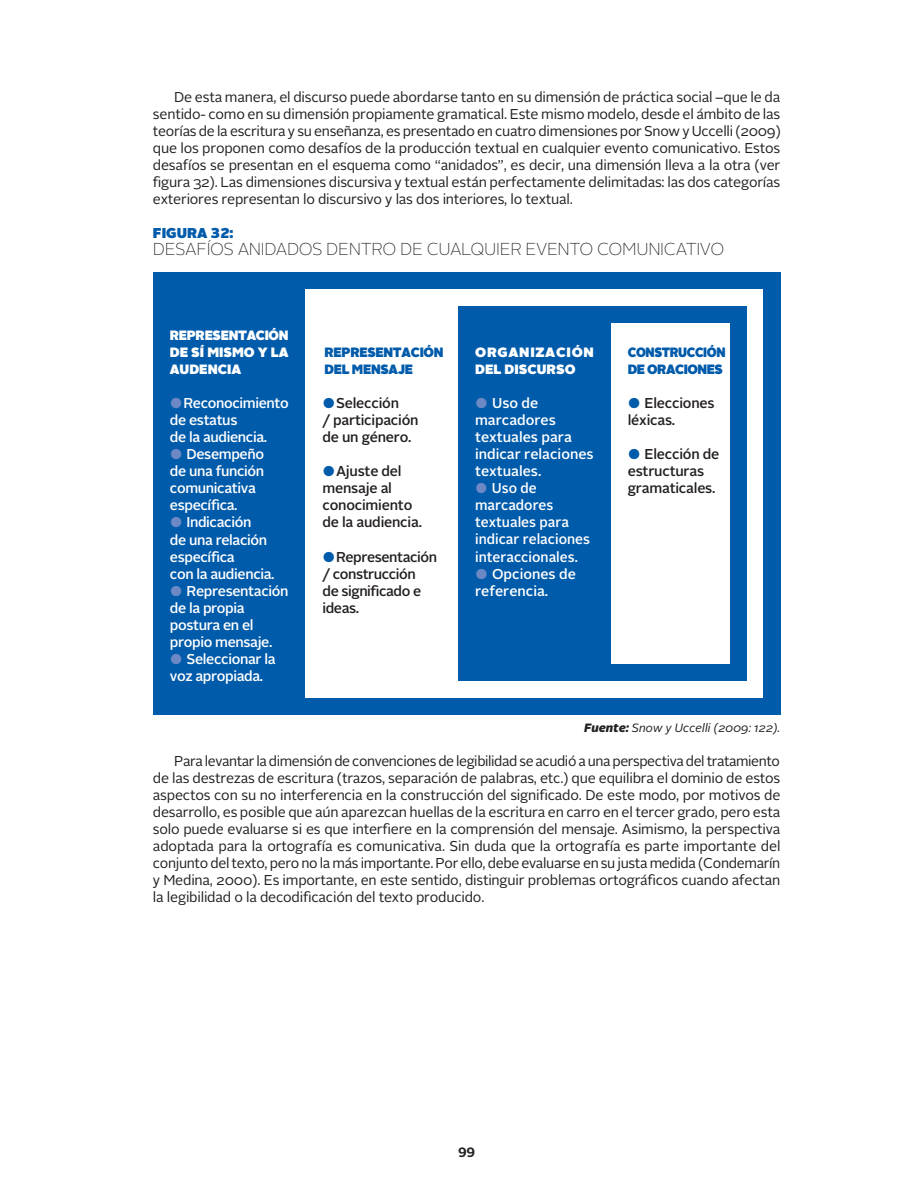
<style>
.page{position:relative;width:915px;height:1191px;background:#fff}
.page>*{position:absolute;margin:0;border:0;box-sizing:border-box;transform-origin:0 0}
.t1{font:100 17.25px "Alright Sans";letter-spacing:-.02em;color:#231f20}
.t2{font:14.25px/17px "Alright Sans";letter-spacing:-.015em;color:#231f20;text-align:justify}
.t3{font:500 14.25px/17px "Alright Sans";letter-spacing:-.025em;color:#fff}
.t4{font:500 14.25px/17px "Alright Sans";letter-spacing:-.015em;color:#231f20}
.t5{font:500 14.25px/17px "Alright Sans";color:#fff}
.t6{font:900 14.25px "Alright Sans";color:#005baa}
.t7{font:900 13.5px/17px "Alright Sans";color:#fff;text-align:justify}
.t8{font:900 13.5px/17px "Alright Sans";letter-spacing:-.02em;color:#005baa}
.t9{font:900 13.5px/17px "Alright Sans";letter-spacing:.05em;color:#fff}
.t10{font:900 13.5px/17px "Alright Sans";letter-spacing:-.02em;color:#005baa;scale:.92 1}
.t11{font:700 13.5px "Alright Sans";color:#231f20}
.t12{font:italic 12px "Alright Sans";color:#231f20}
.s1{font-weight:400;color:#6d89c5}
.s2{font-weight:400;color:#005baa}
.s3{font-weight:900}
</style>
<div class="page">
<div style="left:153px;top:272px;width:627px;height:442px;background:#005baa"></div>
<div style="left:305px;top:289px;width:458px;height:408px;background:#fff"></div>
<div style="left:458px;top:306px;width:288px;height:374px;background:#005baa"></div>
<div style="left:610px;top:323px;width:119px;height:340px;background:#fff"></div>
<p class="t2" style="left:153px;top:89px;width:629px;text-indent:21px">De esta manera, el discurso puede abordarse tanto en su dimensión de práctica social –que le da sentido- como en su dimensión propiamente gramatical. Este mismo modelo, desde el ámbito de las teorías de la escritura y su enseñanza, es presentado en cuatro dimensiones por Snow y Uccelli (2009) que los proponen como desafíos de la producción textual en cualquier evento comunicativo. Estos desafíos se presentan en el esquema como “anidados”, es decir, una dimensión lleva a la otra (ver figura 32). Las dimensiones discursiva y textual están perfectamente delimitadas: las dos categorías exteriores representan lo discursivo y las dos interiores, lo textual.</p>
<p class="t6" style="left:153px;top:223px;width:82px">FIGURA 32:</p>
<p class="t1" style="left:153px;top:237px;width:572px">DESAFÍOS ANIDADOS DENTRO DE CUALQUIER EVENTO COMUNICATIVO</p>
<p class="t7" style="left:170px;top:327px;width:120px">REPRESENTACIÓN DE SÍ MISMO Y LA AUDENCIA</p>
<p class="t3" style="left:170px;top:395px;width:120px"><span class="s1">●</span>Reconocimiento de estatus<br>de la audiencia.</p>
<p class="t3" style="left:170px;top:446px;width:96px"><span class="s1">●</span> Desempeño de una función comunicativa específica.</p>
<p class="t3" style="left:170px;top:514px;width:106px"><span class="s1">●</span> Indicación<br>de una relación específica<br>con la audiencia.</p>
<p class="t3" style="left:170px;top:582px;width:120px"><span class="s1">●</span> Representación de la propia postura en el propio mensaje.</p>
<p class="t3" style="left:170px;top:650px;width:107px"><span class="s1">●</span> Seleccionar la voz apropiada.</p>
<p class="t8" style="left:324px;top:344px;width:121px">REPRESENTACIÓN<br>DEL MENSAJE</p>
<p class="t4" style="left:322px;top:395px;width:97px"><span class="s2">●</span>Selección<br>/ participación de un género.</p>
<p class="t4" style="left:322px;top:463px;width:101px"><span class="s2">●</span>Ajuste del mensaje al conocimiento de la audiencia.</p>
<p class="t4" style="left:322px;top:548px;width:116px"><span class="s2">●</span>Representación / construcción<br>de significado e ideas.</p>
<p class="t9" style="left:475px;top:344px;width:120px">ORGANIZACIÓN<br>DEL DISCURSO</p>
<p class="t5" style="left:475px;top:395px;width:120px"><span class="s1">●</span> Uso de marcadores textuales para indicar relaciones textuales.</p>
<p class="t5" style="left:475px;top:480px;width:116px"><span class="s1">●</span> Uso de marcadores textuales para indicar relaciones interaccionales.</p>
<p class="t5" style="left:475px;top:565px;width:102px"><span class="s1">●</span> Opciones de referencia.</p>
<p class="t10" style="left:627px;top:344px;width:108px">CONSTRUCCIÓN<br>DE ORACIONES</p>
<p class="t4" style="left:627px;top:395px;width:88px"><span class="s2">●</span> Elecciones léxicas.</p>
<p class="t4" style="left:627px;top:446px;width:93px"><span class="s2">●</span> Elección de estructuras gramaticales.</p>
<p class="t12" style="left:584px;top:719px;width:197px"><span class="s3">Fuente:</span> Snow y Uccelli (2009: 122).</p>
<p class="t2" style="left:153px;top:752px;width:629px;text-indent:21px">Para levantar la dimensión de convenciones de legibilidad se acudió a una perspectiva del tratamiento de las destrezas de escritura (trazos, separación de palabras, etc.) que equilibra el dominio de estos aspectos con su no interferencia en la construcción del significado. De este modo, por motivos de desarrollo, es posible que aún aparezcan huellas de la escritura en carro en el tercer grado, pero esta solo puede evaluarse si es que interfiere en la comprensión del mensaje. Asimismo, la perspectiva adoptada para la ortografía es comunicativa. Sin duda que la ortografía es parte importante del conjunto del texto, pero no la más importante. Por ello, debe evaluarse en su justa medida (Condemarín y Medina, 2000). Es importante, en este sentido, distinguir problemas ortográficos cuando afectan la legibilidad o la decodificación del texto producido.</p>
<p class="t11" style="left:458px;top:1142px;width:18px">99</p>
</div>
